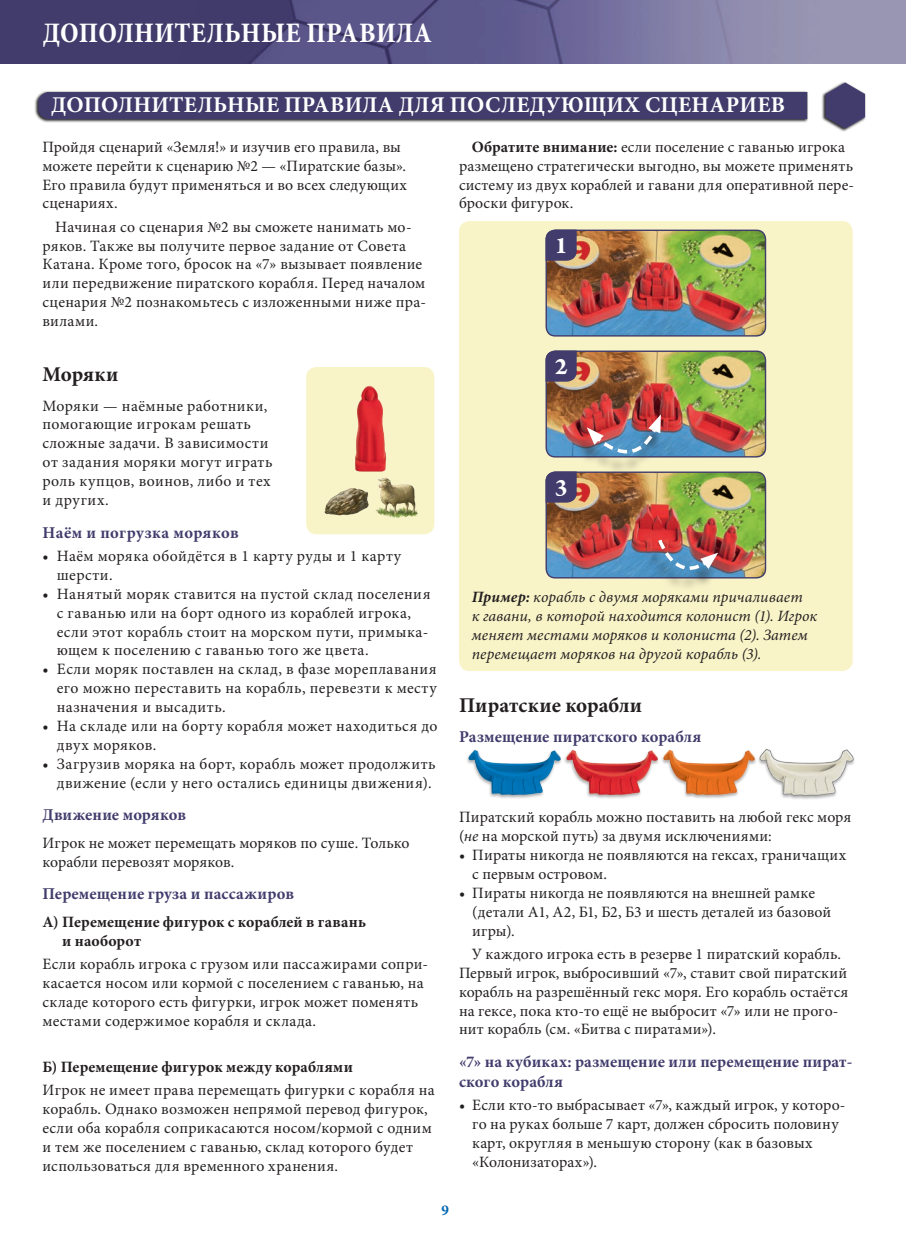
<style>
.page{position:relative;width:906px;height:1234px;background:#fff}
.page>*{position:absolute;margin:0;border:0;box-sizing:border-box;transform-origin:0 0}
.t1{font:700 condensed 28.5px "Minion Pro";letter-spacing:.01em;color:#fff}
.t2{font:700 25.35px "Arno Pro";color:#fff}
.t3{font:700 22.5px "Minion Pro";letter-spacing:.01em;color:#fff}
.t4{font:700 21px "Minion Pro";letter-spacing:.005em;color:#231f20}
.t5{font:700 16.5px/19.8px "Minion Pro";letter-spacing:.01em;color:#413c6c}
.t6{font:15.75px/18.9px "Minion Pro";letter-spacing:.015em;color:#231f20}
.t7{font:italic 15.75px/18.9px "Minion Pro";letter-spacing:.005em;color:#231f20}
.t8{font:700 15.75px/18.9px "Minion Pro";letter-spacing:.01em;color:#231f20}
.t9{font:15.75px/18.9px "Minion Pro";letter-spacing:-.005em;color:#231f20}
.t10{font:700 15px "Minion Pro";color:#0166b3}
.s1{font-weight:700}
.s2{font-style:italic}
</style>
<div class="page">
<div style="left:459px;top:221px;width:393px;height:450px;background:#f9f4c8;border-radius:11px"></div>
<img style="left:547px;top:231px;width:218px;height:105px">
<div style="left:545px;top:229px;width:221px;height:107px;border:1px solid #413c6c;border-radius:9px"></div>
<svg style="left:545px;top:229px;width:31px;height:32px"></svg>
<img style="left:547px;top:352px;width:218px;height:105px">
<div style="left:545px;top:350px;width:221px;height:107px;border:1px solid #413c6c;border-radius:9px"></div>
<div style="left:574px;top:421px;width:89px;height:54px;background:#231f20;opacity:.5"></div>
<img style="left:587px;top:414px;width:74px;height:57px">
<svg style="left:545px;top:350px;width:31px;height:31px"></svg>
<img style="left:547px;top:473px;width:218px;height:104px">
<div style="left:545px;top:471px;width:221px;height:107px;border:1px solid #413c6c;border-radius:9px"></div>
<div style="left:645px;top:546px;width:74px;height:45px;background:#231f20;opacity:.5"></div>
<img style="left:657px;top:538px;width:61px;height:48px">
<svg style="left:545px;top:471px;width:31px;height:31px"></svg>
<img style="left:34px;top:82px;width:832px;height:50px">
<img style="left:0;top:0;width:906px;height:64px">
<div style="left:306px;top:367px;width:128px;height:167px;background:#f9f4c8;border-radius:10px"></div>
<img style="left:355px;top:385px;width:32px;height:87px">
<img style="left:324px;top:488px;width:45px;height:28px">
<img style="left:373px;top:470px;width:45px;height:48px">
<img style="left:467px;top:749px;width:94px;height:50px">
<img style="left:564px;top:749px;width:94px;height:50px">
<img style="left:658px;top:749px;width:97px;height:50px">
<img style="left:755px;top:749px;width:100px;height:50px">
<p class="t1" style="left:43px;top:13px;width:391px">ДОПОЛНИТЕЛЬНЫЕ ПРАВИЛА</p>
<p class="t3" style="left:51px;top:89px;width:735px">ДОПОЛНИТЕЛЬНЫЕ ПРАВИЛА ДЛЯ ПОСЛЕДУЮЩИХ СЦЕНАРИЕВ</p>
<p class="t6" style="left:43px;top:137px;width:366px">Пройдя сценарий «Земля!» и изучив его правила, вы можете перейти к сценарию №2 — «Пиратские базы».<br>Его правила будут применяться и во всех следующих сценариях.</p>
<p class="t6" style="left:43px;top:217px;width:385px;text-indent:13px">Начиная со сценария №2 вы сможете нанимать мо&shy;ряков. Также вы получите первое задание от Совета Катана. Кроме того, бросок на «7» вызывает появление или передвижение пиратского корабля. Перед началом сценария №2 познакомьтесь с изложенными ниже пра&shy;вилами.</p>
<p class="t6" style="left:459px;top:137px;width:397px;text-indent:13px"><span class="s1">Обратите внимание:</span> если поселение с гаванью игрока размещено стратегически выгодно, вы можете применять систему из двух кораблей и гавани для оперативной пере&shy;броски фигурок.</p>
<p class="t2" style="left:554px;top:231px;width:14px">1</p>
<p class="t4" style="left:43px;top:359px;width:77px">Моряки</p>
<p class="t6" style="left:43px;top:396px;width:231px">Моряки — наёмные работники, помогающие игрокам решать сложные задачи. В зависимости от задания моряки могут играть роль купцов, воинов, либо и тех и других.</p>
<p class="t5" style="left:43px;top:522px;width:198px">Наём и погрузка моряков</p>
<p class="t6" style="left:57px;top:546px;width:346px;text-indent:-14px">• Наём моряка обойдётся в 1 карту руды и 1 карту шерсти.</p>
<p class="t6" style="left:57px;top:584px;width:375px;text-indent:-14px">• Нанятый моряк ставится на пустой склад поселения с гаванью или на борт одного из кораблей игрока, если этот корабль стоит на морском пути, примыка&shy;ющем к поселению с гаванью того же цвета.</p>
<p class="t6" style="left:57px;top:659px;width:381px;text-align:justify;text-indent:-14px">• Если моряк поставлен на склад, в фазе мореплавания его можно переставить на корабль, перевезти к месту назначения и высадить.</p>
<p class="t6" style="left:57px;top:716px;width:382px;text-indent:-14px">• На складе или на борту корабля может находиться до двух моряков.</p>
<p class="t6" style="left:43px;top:754px;width:395px;text-align:right">• Загрузив моряка на борт, корабль может продолжить движение (если у него остались единицы движения).</p>
<p class="t5" style="left:43px;top:804px;width:145px">Движение моряков</p>
<p class="t9" style="left:43px;top:833px;width:368px">Игрок не может перемещать моряков по суше. Только корабли перевозят моряков.</p>
<p class="t5" style="left:43px;top:883px;width:253px">Перемещение груза и пассажиров</p>
<p class="t8" style="left:62px;top:911px;width:305px;text-indent:-20px">А) Перемещение фигурок с кораблей в гавань и наоборот</p>
<p class="t6" style="left:43px;top:954px;width:387px">Если корабль игрока с грузом или пассажирами сопри&shy;касается носом или кормой с поселением с гаванью, на складе которого есть фигурки, игрок может поменять местами содержимое корабля и склада.</p>
<p class="t8" style="left:43px;top:1056px;width:312px">Б) Перемещение фигурок между кораблями</p>
<p class="t6" style="left:43px;top:1080px;width:393px">Игрок не имеет права перемещать фигурки с корабля на корабль. Однако возможен непрямой перевод фигурок, если оба корабля соприкасаются носом/кормой с одним и тем же поселением с гаванью, склад которого будет использоваться для временного хранения.</p>
<p class="t2" style="left:554px;top:352px;width:14px">2</p>
<p class="t2" style="left:554px;top:472px;width:14px">3</p>
<p class="t7" style="left:472px;top:587px;width:347px"><span class="s1">Пример:</span> корабль с двумя моряками причаливает<br>к гавани, в которой находится колонист (1). Игрок меняет местами моряков и колониста (2). Затем перемещает моряков на другой корабль (3).</p>
<p class="t4" style="left:459px;top:690px;width:185px">Пиратские корабли</p>
<p class="t5" style="left:459px;top:726px;width:244px">Размещение пиратского корабля</p>
<p class="t6" style="left:459px;top:807px;width:394px">Пиратский корабль можно поставить на любой гекс моря (<span class="s2">не</span> на морской путь) за двумя исключениями:</p>
<p class="t6" style="left:472px;top:845px;width:375px;text-indent:-13px">• Пираты никогда не появляются на гексах, граничащих с первым островом.</p>
<p class="t6" style="left:472px;top:883px;width:360px;text-indent:-13px">• Пираты никогда не появляются на внешней рамке (детали А1, А2, Б1, Б2, Б3 и шесть деталей из базовой игры).</p>
<p class="t6" style="left:459px;top:944px;width:391px;text-indent:13px">У каждого игрока есть в резерве 1 пиратский корабль.<br>Первый игрок, выбросивший «7», ставит свой пиратский корабль на разрешённый гекс моря. Его корабль остаётся на гексе, пока кто-то ещё не выбросит «7» или не прого&shy;нит корабль (см. «Битва с пиратами»).</p>
<p class="t5" style="left:459px;top:1051px;width:395px">«7» на кубиках: размещение или перемещение пират&shy;ского корабля</p>
<p class="t6" style="left:472px;top:1095px;width:375px;text-indent:-13px">• Если кто-то выбрасывает «7», каждый игрок, у которо&shy;го на руках больше 7 карт, должен сбросить половину карт, округляя в меньшую сторону (как в базовых «Колонизаторах»).</p>
<p class="t10" style="left:441px;top:1199px;width:9px">9</p>
</div>
